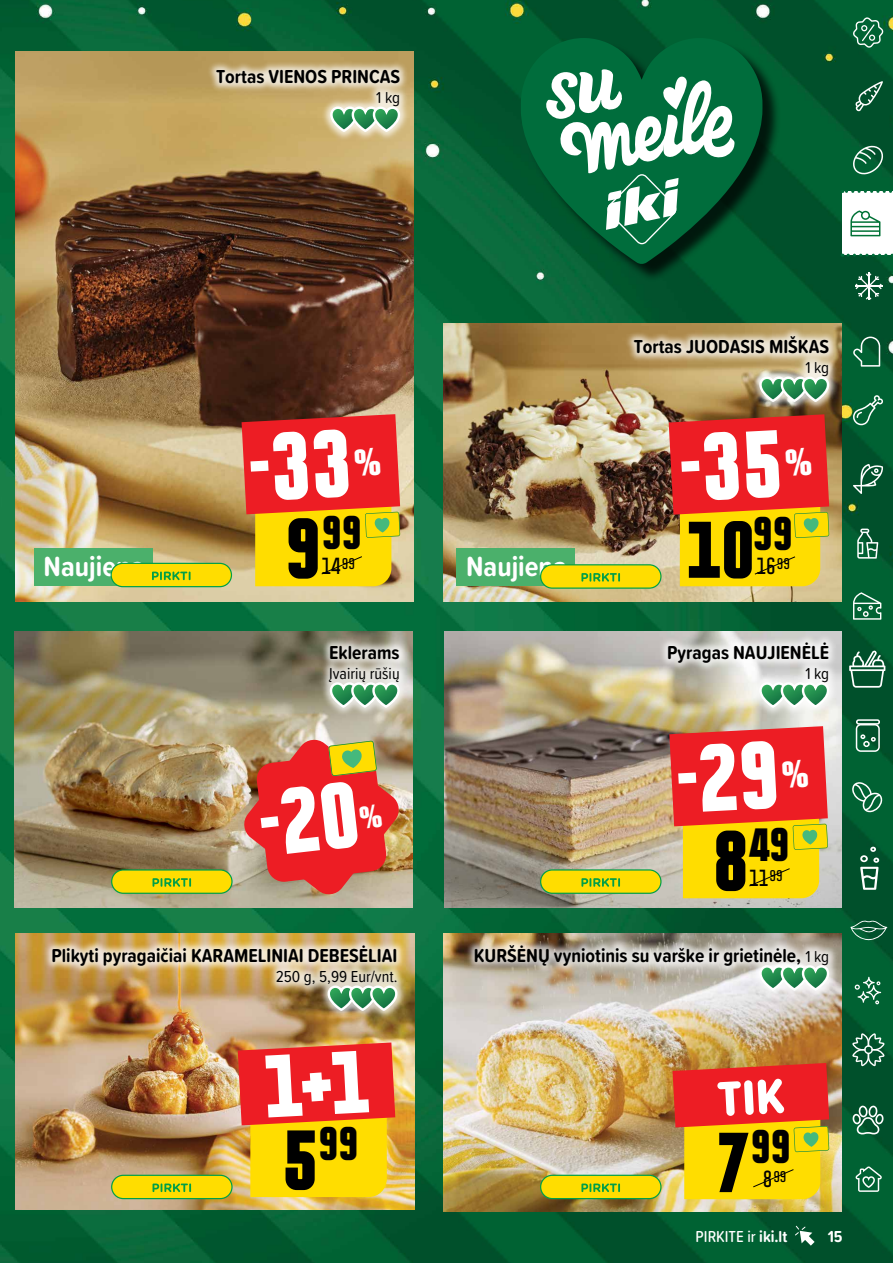
<style>
.page{position:relative;width:893px;height:1263px;background:#fff}
.page>*{position:absolute;margin:0;border:0;box-sizing:border-box;transform-origin:0 0}
.t1{font:900 condensed 77.1px "Politica";color:#000}
.t2{font:900 condensed 73.2px "Politica";color:#000}
.t3{font:900 condensed 42.6px "Politica";color:#000}
.t4{font:700 28.8px "Proxima Soft Cond";color:#fff}
.t5{font:700 condensed 21.3px "Politica";color:#000}
.t6{font:700 19.5px "Proxima Soft Cond";color:#000}
.t7{font:16.5px "Proxima Soft Cond";color:#000}
.t8{font:500 16.5px "Proxima Soft Cond";color:#fff}
.t9{font:700 16.5px "Proxima Soft Cond";color:#fff}
.t10{font:700 condensed 14.1px "Politica";color:#000;scale:1.04 1}
.s1{font-size:77.1px}
.s2{font-weight:400;font-size:16.5px}
.s3{font-size:21.3px}
.s4{font-weight:700}
</style>
<div class="page">
<img style="left:0;top:0;width:893px;height:1263px">
<svg style="left:794px;top:1225px;width:21px;height:20px"></svg>
<svg style="left:855px;top:1166px;width:27px;height:26px"></svg>
<svg style="left:855px;top:977px;width:26px;height:27px"></svg>
<svg style="left:852px;top:782px;width:30px;height:30px"></svg>
<svg style="left:860px;top:847px;width:19px;height:43px"></svg>
<svg style="left:853px;top:592px;width:28px;height:28px"></svg>
<svg style="left:857px;top:529px;width:21px;height:30px"></svg>
<svg style="left:853px;top:464px;width:30px;height:30px"></svg>
<svg style="left:853px;top:395px;width:30px;height:30px"></svg>
<svg style="left:855px;top:273px;width:27px;height:27px"></svg>
<svg style="left:853px;top:145px;width:30px;height:30px"></svg>
<svg style="left:855px;top:81px;width:28px;height:30px"></svg>
<svg style="left:852px;top:17px;width:31px;height:31px"></svg>
<svg style="left:852px;top:1033px;width:32px;height:33px"></svg>
<svg style="left:852px;top:1105px;width:32px;height:29px"></svg>
<svg style="left:849px;top:650px;width:36px;height:38px"></svg>
<svg style="left:850px;top:920px;width:37px;height:20px"></svg>
<svg style="left:853px;top:337px;width:27px;height:30px"></svg>
<div style="left:856px;top:724px;width:24px;height:28px;border:2px solid #fff;border-radius:4px"></div>
<div style="left:856px;top:719px;width:24px;height:6px;border:2px solid #fff;border-radius:2px"></div>
<svg style="left:860px;top:734px;width:5px;height:5px"></svg>
<svg style="left:871px;top:737px;width:5px;height:5px"></svg>
<div style="left:863px;top:741px;width:7px;height:6px;border:2px solid #fff;border-radius:50%"></div>
<div style="left:842px;top:191px;width:51px;height:64px;background:#fff"></div>
<svg style="left:842px;top:254px;width:51px;height:3px"></svg>
<svg style="left:842px;top:190px;width:51px;height:3px"></svg>
<svg style="left:850px;top:210px;width:30px;height:26px"></svg>
<div style="left:523px;top:40px;width:258px;height:242px;background:#000;opacity:.75"></div>
<svg style="left:521px;top:38px;width:241px;height:226px;background:#015e33"></svg>
<svg style="left:542px;top:69px;width:197px;height:175px"></svg>
<img style="left:16px;top:934px;width:398px;height:276px">
<img style="left:443px;top:324px;width:399px;height:277px">
<img style="left:443px;top:934px;width:398px;height:278px">
<img style="left:444px;top:631px;width:398px;height:276px">
<img style="left:15px;top:51px;width:399px;height:550px">
<img style="left:15px;top:631px;width:398px;height:276px">
<div style="left:207px;top:61px;width:203px;height:80px;background:#fff;opacity:.75"></div>
<svg style="left:329px;top:105px;width:72px;height:29px"></svg>
<div style="left:624px;top:327px;width:215px;height:84px;background:#fff;opacity:.75"></div>
<svg style="left:758px;top:375px;width:72px;height:29px"></svg>
<div style="left:319px;top:636px;width:91px;height:81px;background:#fff;opacity:.75"></div>
<svg style="left:329px;top:680px;width:72px;height:30px"></svg>
<div style="left:659px;top:633px;width:180px;height:84px;background:#fff;opacity:.75"></div>
<svg style="left:758px;top:680px;width:72px;height:30px"></svg>
<div style="left:465px;top:935px;width:374px;height:65px;background:#fff;opacity:.75"></div>
<svg style="left:758px;top:963px;width:72px;height:30px"></svg>
<div style="left:43px;top:936px;width:364px;height:84px;background:#fff;opacity:.75"></div>
<svg style="left:326px;top:983px;width:73px;height:30px"></svg>
<svg style="left:672px;top:1063px;width:157px;height:136px;background:#ef9424"></svg>
<div style="left:34px;top:549px;width:118px;height:37px;background:#4bb06b"></div>
<div style="left:456px;top:549px;width:119px;height:37px;background:#4bb06b"></div>
<div style="left:541px;top:565px;width:120px;height:23px;background:#fd0;border-radius:12px"></div>
<div style="left:540px;top:564px;width:121px;height:25px;border:1px solid #009f47;border-radius:12px"></div>
<svg style="left:581px;top:573px;width:39px;height:9px"></svg>
<div style="left:112px;top:870px;width:120px;height:23px;background:#fd0;border-radius:12px"></div>
<div style="left:111px;top:869px;width:122px;height:25px;border:1px solid #009f47;border-radius:12px"></div>
<svg style="left:153px;top:878px;width:38px;height:9px"></svg>
<div style="left:111px;top:563px;width:120px;height:24px;background:#fd0;border-radius:12px"></div>
<div style="left:111px;top:563px;width:121px;height:24px;border:1px solid #009f47;border-radius:12px"></div>
<svg style="left:152px;top:571px;width:39px;height:9px"></svg>
<div style="left:541px;top:870px;width:120px;height:23px;background:#fd0;border-radius:12px"></div>
<div style="left:540px;top:869px;width:121px;height:25px;border:1px solid #009f47;border-radius:12px"></div>
<svg style="left:581px;top:878px;width:39px;height:9px"></svg>
<div style="left:112px;top:1175px;width:120px;height:23px;background:#fd0;border-radius:12px"></div>
<div style="left:111px;top:1175px;width:122px;height:24px;border:1px solid #009f47;border-radius:12px"></div>
<svg style="left:153px;top:1183px;width:38px;height:9px"></svg>
<div style="left:541px;top:1175px;width:120px;height:23px;background:#fd0;border-radius:12px"></div>
<div style="left:540px;top:1175px;width:121px;height:24px;border:1px solid #009f47;border-radius:12px"></div>
<svg style="left:581px;top:1183px;width:39px;height:9px"></svg>
<svg style="left:669px;top:726px;width:159px;height:172px;background:#ee7524"></svg>
<svg style="left:242px;top:414px;width:158px;height:172px;background:#ea6f1c"></svg>
<svg style="left:242px;top:738px;width:159px;height:158px;background:#d85443"></svg>
<svg style="left:669px;top:414px;width:160px;height:172px;background:#eb701c"></svg>
<svg style="left:238px;top:1042px;width:157px;height:155px;background:#f38220"></svg>
<p class="t6" style="left:216px;top:62px;width:186px">Tortas VIENOS PRINCAS</p>
<p class="t7" style="left:376px;top:86px;width:25px">1 kg</p>
<p class="t6" style="left:634px;top:332px;width:197px">Tortas JUODASIS MIŠKAS</p>
<p class="t7" style="left:805px;top:356px;width:25px">1 kg</p>
<h3 class="t3" style="left:285px;top:500px;width:78px"><span class="s1">9</span>99</h3>
<h3 class="t4" style="left:44px;top:545px;width:102px">Naujiena</h3>
<h3 class="t4" style="left:466px;top:545px;width:102px">Naujiena</h3>
<p class="t5" style="left:322px;top:550px;width:35px">14<sup>99</sup></p>
<h3 class="t3" style="left:753px;top:500px;width:42px">99</h3>
<h2 class="t2" style="left:686px;top:492px;width:70px">10</h2>
<p class="t5" style="left:756px;top:550px;width:35px">16<sup>99</sup></p>
<p class="t6" style="left:329px;top:638px;width:72px">Eklerams</p>
<p class="t7" style="left:329px;top:661px;width:72px">Įvairių rūšių</p>
<p class="t6" style="left:667px;top:638px;width:163px">Pyragas NAUJIENĖLĖ</p>
<p class="t7" style="left:805px;top:661px;width:25px">1 kg</p>
<h3 class="t3" style="left:713px;top:812px;width:78px"><span class="s1">8</span>49</h3>
<p class="t5" style="left:749px;top:862px;width:35px">11<sup>99</sup></p>
<p class="t6" style="left:51px;top:941px;width:348px">Plikyti pyragaičiai KARAMELINIAI DEBESĖLIAI</p>
<p class="t7" style="left:276px;top:964px;width:123px">250 g, 5,99 Eur/vnt.</p>
<p class="t6" style="left:474px;top:941px;width:357px">KURŠĖNŲ vyniotinis su varške ir grietinėle, <span class="s2">1 kg</span></p>
<h3 class="t3" style="left:282px;top:1111px;width:78px"><span class="s1">5</span>99</h3>
<h3 class="t3" style="left:751px;top:1113px;width:42px">99</h3>
<h1 class="t1" style="left:714px;top:1102px;width:38px">7</h1>
<p class="t10" style="left:763px;top:1166px;width:24px"><span class="s3">8</span>99</p>
<p class="t8" style="left:696px;top:1224px;width:93px">PIRKITE ir <span class="s4">iki.lt</span></p>
<p class="t9" style="left:828px;top:1224px;width:16px">15</p>
</div>
